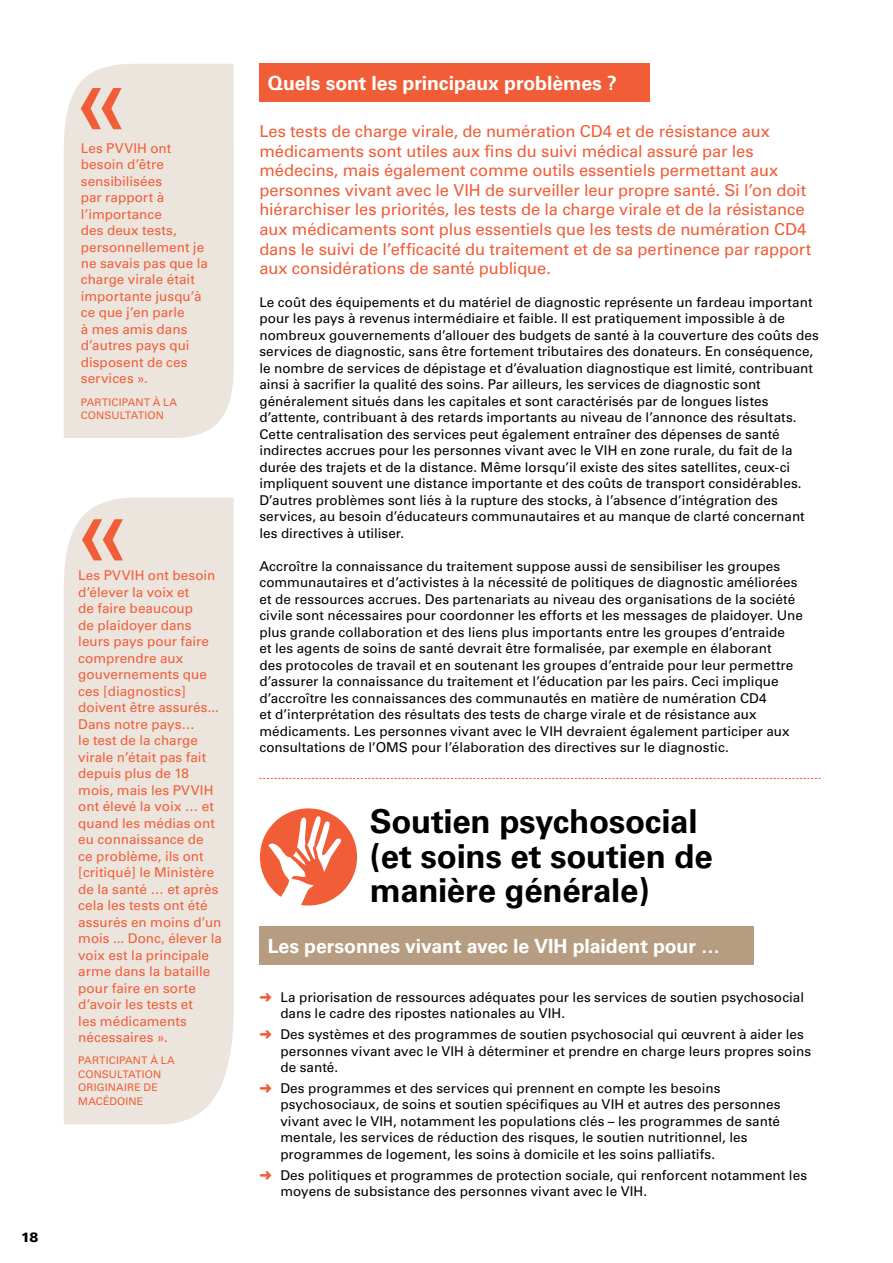
<style>
.page{position:relative;width:893px;height:1263px;background:#fff}
.page>*{position:absolute;margin:0;border:0;box-sizing:border-box;transform-origin:0 0}
.t1{font:700 33px/34.5px "Univers";letter-spacing:-.01em;color:#000}
.t2{font:700 19.5px "Univers";letter-spacing:-.005em;color:#fff}
.t3{font:16.5px/19.5px "Univers";letter-spacing:-.005em;color:#f15d37}
.t4{font:13.5px/16.5px "Univers";letter-spacing:.005em;color:#000}
.t5{font:13.5px/16.5px "Univers";letter-spacing:.005em;color:#f15d37}
.t6{font:900 13.5px "Univers";color:#000}
.t7{font:10.5px/13.5px "Univers";color:#f15d37}
.s1{color:#f15d37}
</style>
<div class="page">
<div style="left:64px;top:64px;width:170px;height:374px;background:#ece5de"></div>
<div style="left:64px;top:497px;width:170px;height:627px;background:#ece5de"></div>
<svg style="left:260px;top:808px;width:97px;height:97px"></svg>
<svg style="left:259px;top:778px;width:562px;height:1px"></svg>
<div style="left:259px;top:63px;width:391px;height:39px;background:#f15d37"></div>
<div style="left:259px;top:926px;width:495px;height:39px;background:#b69d82"></div>
<svg style="left:81px;top:88px;width:41px;height:41px;background:#eea893"></svg>
<svg style="left:82px;top:519px;width:41px;height:41px;background:#eea894"></svg>
<p class="t6" style="left:21px;top:1228px;width:19px">18</p>
<p class="t5" style="left:81px;top:140px;width:129px">Les PVVIH ont besoin d’être sensibilisées<br>par rapport à l’importance<br>des deux tests, personnellement je ne savais pas que la charge virale était importante jusqu’à ce que j’en parle<br>à mes amis dans d’autres pays qui disposent de ces services ».</p>
<p class="t7" style="left:81px;top:395px;width:14px">Participant</p>
<p class="t7" style="left:153px;top:395px;width:18px">à la</p>
<p class="t7" style="left:81px;top:409px;width:8px">consultation</p>
<p class="t5" style="left:78px;top:567px;width:145px">Les PVVIH ont besoin d’élever la voix et<br>de faire beaucoup<br>de plaidoyer dans leurs pays pour faire comprendre aux gouvernements que ces [diagnostics] doivent être assurés...<br>Dans notre pays…<br>le test de la charge virale n’était pas fait depuis plus de 18 mois, mais les PVVIH ont élevé la voix … et quand les médias ont eu connaissance de<br>ce problème, ils ont [critiqué] le Ministère de la santé … et après cela les tests ont été assurés en moins d’un mois ... Donc, élever la voix est la principale arme dans la bataille pour faire en sorte d’avoir les tests et<br>les médicaments nécessaires ».</p>
<p class="t7" style="left:78px;top:1054px;width:14px">Participant</p>
<p class="t7" style="left:150px;top:1054px;width:18px">à la</p>
<p class="t7" style="left:78px;top:1067px;width:8px">consultation originaire</p>
<p class="t7" style="left:144px;top:1081px;width:8px">de</p>
<p class="t7" style="left:78px;top:1094px;width:18px">Macédoine</p>
<h2 class="t2" style="left:268px;top:72px;width:350px">Quels sont les principaux problèmes ?</h2>
<p class="t3" style="left:259px;top:122px;width:554px">Les tests de charge virale, de numération CD4 et de résistance aux médicaments sont utiles aux fins du suivi médical assuré par les médecins, mais également comme outils essentiels permettant aux personnes vivant avec le VIH de surveiller leur propre santé. Si l’on doit hiérarchiser les priorités, les tests de la charge virale et de la résistance aux médicaments sont plus essentiels que les tests de numération CD4 dans le suivi de l’efficacité du traitement et de sa pertinence par rapport aux considérations de santé publique.</p>
<p class="t4" style="left:259px;top:294px;width:561px">Le coût des équipements et du matériel de diagnostic représente un fardeau important pour les pays à revenus intermédiaire et faible. Il est pratiquement impossible à de nombreux gouvernements d’allouer des budgets de santé à la couverture des coûts des services de diagnostic, sans être fortement tributaires des donateurs. En conséquence, le nombre de services de dépistage et d’évaluation diagnostique est limité, contribuant ainsi à sacrifier la qualité des soins. Par ailleurs, les services de diagnostic sont généralement situés dans les capitales et sont caractérisés par de longues listes d’attente, contribuant à des retards importants au niveau de l’annonce des résultats.<br>Cette centralisation des services peut également entraîner des dépenses de santé indirectes accrues pour les personnes vivant avec le VIH en zone rurale, du fait de la durée des trajets et de la distance. Même lorsqu’il existe des sites satellites, ceux-ci impliquent souvent une distance importante et des coûts de transport considérables.<br>D’autres problèmes sont liés à la rupture des stocks, à l’absence d’intégration des services, au besoin d’éducateurs communautaires et au manque de clarté concernant les directives à utiliser.</p>
<p class="t4" style="left:259px;top:558px;width:545px">Accroître la connaissance du traitement suppose aussi de sensibiliser les groupes communautaires et d’activistes à la nécessité de politiques de diagnostic améliorées et de ressources accrues. Des partenariats au niveau des organisations de la société civile sont nécessaires pour coordonner les efforts et les messages de plaidoyer. Une plus grande collaboration et des liens plus importants entre les groupes d’entraide<br>et les agents de soins de santé devrait être formalisée, par exemple en élaborant<br>des protocoles de travail et en soutenant les groupes d’entraide pour leur permettre d’assurer la connaissance du traitement et l’éducation par les pairs. Ceci implique d’accroître les connaissances des communautés en matière de numération CD4<br>et d’interprétation des résultats des tests de charge virale et de résistance aux médicaments. Les personnes vivant avec le VIH devraient également participer aux consultations de l’OMS pour l’élaboration des directives sur le diagnostic.</p>
<h1 class="t1" style="left:370px;top:804px;width:344px">Soutien psychosocial (et soins et soutien de manière générale)</h1>
<h2 class="t2" style="left:268px;top:934px;width:454px">Les personnes vivant avec le VIH plaident pour …</h2>
<p class="t4" style="left:280px;top:989px;width:525px;text-indent:-21px"><span class="s1">➜</span> La priorisation de ressources adéquates pour les services de soutien psychosocial dans le cadre des ripostes nationales au VIH.</p>
<p class="t4" style="left:280px;top:1026px;width:532px;text-indent:-21px"><span class="s1">➜</span> Des systèmes et des programmes de soutien psychosocial qui œuvrent à aider les personnes vivant avec le VIH à déterminer et prendre en charge leurs propres soins de santé.</p>
<p class="t4" style="left:280px;top:1080px;width:502px;text-indent:-21px"><span class="s1">➜</span> Des programmes et des services qui prennent en compte les besoins psychosociaux, de soins et soutien spécifiques au VIH et autres des personnes vivant avec le VIH, notamment les populations clés – les programmes de santé mentale, les services de réduction des risques, le soutien nutritionnel, les programmes de logement, les soins à domicile et les soins palliatifs.</p>
<p class="t4" style="left:280px;top:1167px;width:528px;text-indent:-21px"><span class="s1">➜</span> Des politiques et programmes de protection sociale, qui renforcent notamment les moyens de subsistance des personnes vivant avec le VIH.</p>
</div>
